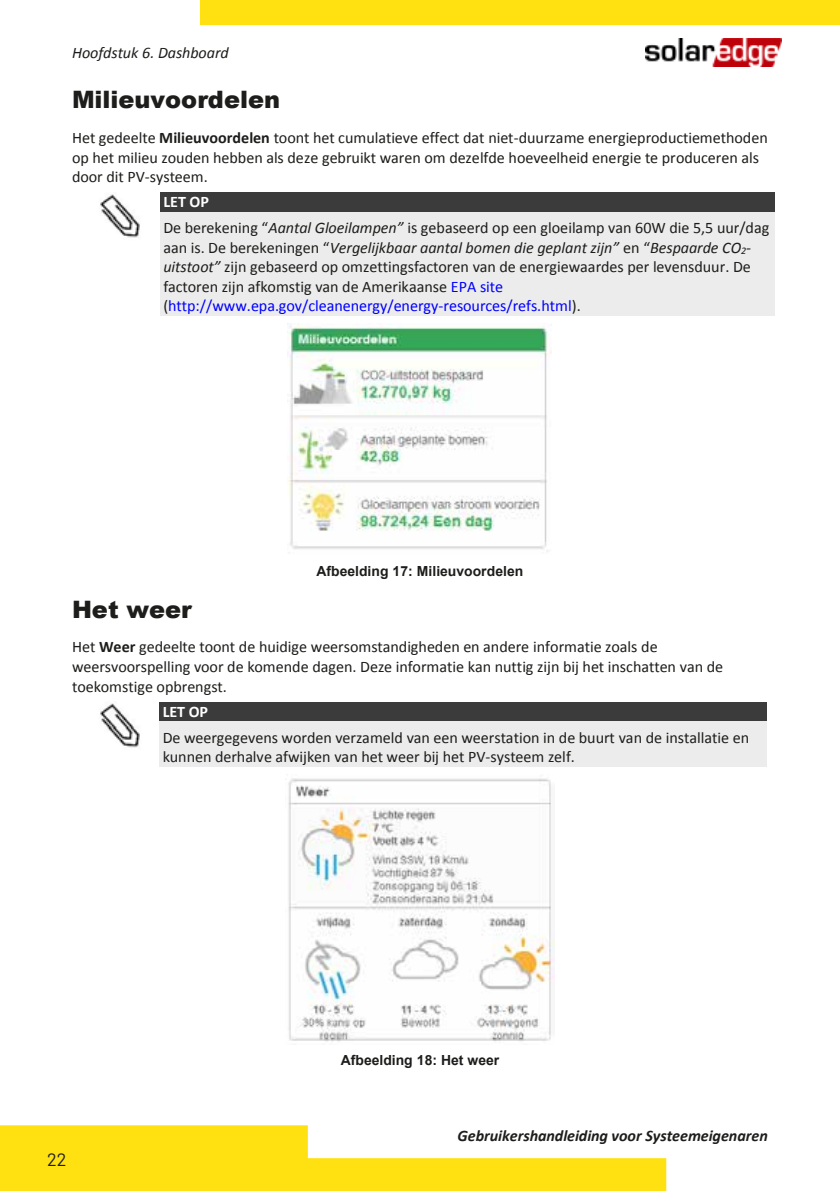
<style>
.page{position:relative;width:840px;height:1191px;background:#fff}
.page>*{position:absolute;margin:0;border:0;box-sizing:border-box;transform-origin:0 0}
.t1{font:900 24px "Arial";color:#1d1d1b}
.t2{font:18px "Barlow";color:#1d1d1b}
.t3{font:16px/19.6px "Calibri";letter-spacing:-.005em;color:#1d1d1b}
.t4{font:italic 700 16px "Calibri";letter-spacing:-.005em;color:#1d1d1b}
.t5{font:italic 16px "Calibri";letter-spacing:-.005em;color:#1d1d1b}
.t6{font:700 16px "Calibri";color:#fff}
.t7{font:700 14px "Arial";color:#1d1d1b}
.s1{font-weight:700}
.s2{font-weight:700;color:#fff}
.s3{font-style:italic}
.s4{font-style:italic;font-size:10px}
.s5{color:#00f}
</style>
<div class="page">
<img style="left:645px;top:39px;width:136px;height:28px">
<div style="left:160px;top:192px;width:614px;height:20px;background:#3c3b3b"></div>
<div style="left:160px;top:212px;width:614px;height:25px;background:#ececec"></div>
<div style="left:160px;top:237px;width:614px;height:20px;background:#ececec"></div>
<div style="left:160px;top:257px;width:614px;height:20px;background:#ececec"></div>
<div style="left:160px;top:277px;width:614px;height:19px;background:#ececec"></div>
<div style="left:160px;top:296px;width:614px;height:20px;background:#ececec"></div>
<div style="left:160px;top:702px;width:606px;height:19px;background:#3c3b3b"></div>
<div style="left:160px;top:721px;width:606px;height:26px;background:#ececec"></div>
<div style="left:160px;top:747px;width:606px;height:19px;background:#ececec"></div>
<img style="left:100px;top:194px;width:40px;height:44px">
<img style="left:288px;top:324px;width:263px;height:228px">
<img style="left:100px;top:703px;width:40px;height:45px">
<img style="left:287px;top:774px;width:267px;height:268px">
<svg style="left:0;top:1125px;width:666px;height:66px;fill:#ffe111"></svg>
<div style="left:200px;top:0;width:639px;height:24px;background:#ffe111"></div>
<p class="t5" style="left:72px;top:42px;width:158px">Hoofdstuk 6. Dashboard</p>
<h1 class="t1" style="left:72px;top:82px;width:209px">Milieuvoordelen</h1>
<p class="t3" style="left:72px;top:128px;width:697px">Het gedeelte <span class="s1">Milieuvoordelen</span> toont het cumulatieve effect dat niet-duurzame energieproductiemethoden op het milieu zouden hebben als deze gebruikt waren om dezelfde hoeveelheid energie te produceren als door dit PV-systeem.</p>
<p class="t3" style="left:163px;top:189px;width:607px;line-height:25.6px"><span class="s2">LET OP<br></span>De berekening “<span class="s3">Aantal Gloeilampen”</span> is gebaseerd op een gloeilamp van 60W die 5,5 uur/dag</p>
<p class="t3" style="left:163px;top:237px;width:589px">aan is. De berekeningen “<span class="s3">Vergelijkbaar aantal bomen die geplant zijn”</span> en “<span class="s3">Bespaarde CO</span><span class="s4">2</span><span class="s3">- uitstoot”</span> zijn gebaseerd op omzettingsfactoren van de energiewaardes per levensduur. De factoren zijn afkomstig van de Amerikaanse <span class="s5">EPA site </span>(<span class="s5">http://www.epa.gov/cleanenergy/energy-resources/refs.html</span>).</p>
<p class="t7" style="left:316px;top:561px;width:208px">Afbeelding 17: Milieuvoordelen</p>
<h1 class="t1" style="left:72px;top:591px;width:121px">Het weer</h1>
<p class="t3" style="left:72px;top:637px;width:652px">Het <span class="s1">Weer</span> gedeelte toont de huidige weersomstandigheden en andere informatie zoals de weersvoorspelling voor de komende dagen. Deze informatie kan nuttig zijn bij het inschatten van de toekomstige opbrengst.</p>
<p class="t6" style="left:163px;top:701px;width:47px">LET OP</p>
<p class="t3" style="left:163px;top:728px;width:588px">De weergegevens worden verzameld van een weerstation in de buurt van de installatie en kunnen derhalve afwijken van het weer bij het PV-systeem zelf.</p>
<p class="t7" style="left:340px;top:1050px;width:160px">Afbeelding 18: Het weer</p>
<p class="t2" style="left:47px;top:1146px;width:21px">22</p>
<p class="t4" style="left:457px;top:1125px;width:312px">Gebruikershandleiding voor Systeemeigenaren</p>
</div>
